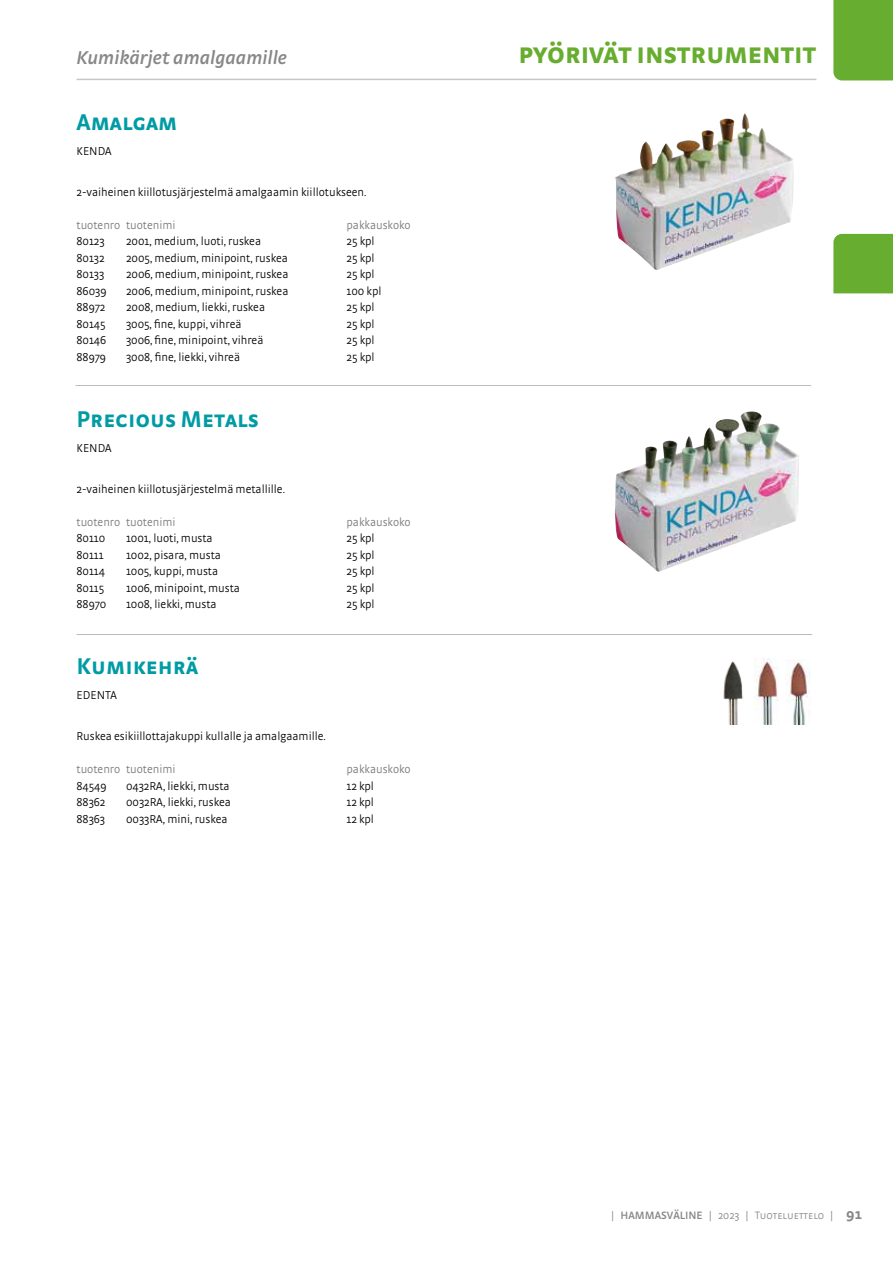
<style>
.page{position:relative;width:893px;height:1263px;background:#fff}
.page>*{position:absolute;margin:0;border:0;box-sizing:border-box;transform-origin:0 0}
.t1{font:700 30px "Strada SC";letter-spacing:-.02em;color:#67ad2f}
.t2{font:700 24px "Strada SC";color:#009ba4}
.t3{font:italic 600 19.5px "Strada";color:#878787}
.t4{font:300 12px "Strada";color:#000}
.t5{font:300 12px "Strada";color:#757776}
.t6{font:300 11.25px "Strada SC";color:#878787}
.s1{font-family:"Strada"}
.s2{font-family:"Strada";font-weight:600}
.s3{font-family:"Strada";font-weight:700;font-size:15px}
</style>
<div class="page">
<div style="left:833px;top:234px;width:60px;height:59px;background:#67ad2f"></div>
<div style="left:833px;top:0;width:60px;height:80px;background:#67ad2f"></div>
<img style="left:615px;top:113px;width:179px;height:157px">
<img style="left:615px;top:411px;width:184px;height:161px">
<img style="left:723px;top:661px;width:20px;height:64px">
<img style="left:786px;top:659px;width:25px;height:65px">
<img style="left:754px;top:659px;width:25px;height:65px">
<hr style="left:77px;top:79px;width:739px;height:1px;background:#c6c6c6">
<hr style="left:75px;top:385px;width:736px;height:1px;background:#bcbcbc">
<hr style="left:77px;top:634px;width:735px;height:1px;background:#bcbcbc">
<h3 class="t3" style="left:77px;top:46px;width:212px">Kumikärjet amalgaamille</h3>
<h1 class="t1" style="left:518px;top:35px;width:300px">pyörivät instrumentit</h1>
<h2 class="t2" style="left:77px;top:107px;width:102px">Amalgam</h2>
<p class="t4" style="left:77px;top:144px;width:36px">KENDA</p>
<p class="t4" style="left:77px;top:185px;width:292px">2-vaiheinen kiillotusjärjestelmä amalgaamin kiillotukseen.</p>
<p class="t5" style="left:77px;top:218px;width:101px">tuotenro tuotenimi</p>
<p class="t5" style="left:347px;top:218px;width:66px">pakkauskoko</p>
<p class="t4" style="left:77px;top:235px;width:30px">80123</p>
<p class="t4" style="left:126px;top:235px;width:137px">2001, medium, luoti, ruskea</p>
<p class="t4" style="left:347px;top:235px;width:30px">25 kpl</p>
<p class="t4" style="left:77px;top:251px;width:30px">80132</p>
<p class="t4" style="left:126px;top:251px;width:163px">2005, medium, minipoint, ruskea</p>
<p class="t4" style="left:347px;top:251px;width:30px">25 kpl</p>
<p class="t4" style="left:77px;top:268px;width:29px">80133</p>
<p class="t4" style="left:126px;top:268px;width:164px">2006, medium, minipoint, ruskea</p>
<p class="t4" style="left:347px;top:268px;width:30px">25 kpl</p>
<p class="t4" style="left:77px;top:284px;width:31px">86039</p>
<p class="t4" style="left:126px;top:284px;width:164px">2006, medium, minipoint, ruskea</p>
<p class="t4" style="left:347px;top:284px;width:36px">100 kpl</p>
<p class="t4" style="left:77px;top:301px;width:31px">88972</p>
<p class="t4" style="left:126px;top:301px;width:141px">2008, medium, liekki, ruskea</p>
<p class="t4" style="left:347px;top:301px;width:30px">25 kpl</p>
<p class="t4" style="left:77px;top:317px;width:31px">80145</p>
<p class="t4" style="left:126px;top:317px;width:117px">3005, fine, kuppi, vihreä</p>
<p class="t4" style="left:347px;top:317px;width:30px">25 kpl</p>
<p class="t4" style="left:77px;top:334px;width:31px">80146</p>
<p class="t4" style="left:126px;top:334px;width:139px">3006, fine, minipoint, vihreä</p>
<p class="t4" style="left:347px;top:334px;width:30px">25 kpl</p>
<p class="t4" style="left:77px;top:350px;width:31px">88979</p>
<p class="t4" style="left:126px;top:350px;width:116px">3008, fine, liekki, vihreä</p>
<p class="t4" style="left:347px;top:350px;width:30px">25 kpl</p>
<h2 class="t2" style="left:77px;top:404px;width:184px">Precious Metals</h2>
<p class="t4" style="left:77px;top:441px;width:36px">KENDA</p>
<p class="t4" style="left:77px;top:482px;width:210px">2-vaiheinen kiillotusjärjestelmä metallille.</p>
<p class="t5" style="left:77px;top:515px;width:101px">tuotenro tuotenimi</p>
<p class="t5" style="left:347px;top:515px;width:66px">pakkauskoko</p>
<p class="t4" style="left:77px;top:532px;width:30px">80110</p>
<p class="t4" style="left:126px;top:532px;width:88px">1001, luoti, musta</p>
<p class="t4" style="left:347px;top:532px;width:30px">25 kpl</p>
<p class="t4" style="left:77px;top:548px;width:29px">80111</p>
<p class="t4" style="left:126px;top:548px;width:96px">1002, pisara, musta</p>
<p class="t4" style="left:347px;top:548px;width:30px">25 kpl</p>
<p class="t4" style="left:77px;top:565px;width:30px">80114</p>
<p class="t4" style="left:126px;top:565px;width:94px">1005, kuppi, musta</p>
<p class="t4" style="left:347px;top:565px;width:30px">25 kpl</p>
<p class="t4" style="left:77px;top:581px;width:29px">80115</p>
<p class="t4" style="left:126px;top:581px;width:115px">1006, minipoint, musta</p>
<p class="t4" style="left:347px;top:581px;width:30px">25 kpl</p>
<p class="t4" style="left:77px;top:598px;width:31px">88970</p>
<p class="t4" style="left:126px;top:598px;width:92px">1008, liekki, musta</p>
<p class="t4" style="left:347px;top:598px;width:30px">25 kpl</p>
<h2 class="t2" style="left:77px;top:652px;width:123px">Kumikehrä</h2>
<p class="t4" style="left:77px;top:689px;width:42px">EDENTA</p>
<p class="t4" style="left:77px;top:730px;width:251px">Ruskea esikiillottajakuppi kullalle ja amalgaamille.</p>
<p class="t5" style="left:77px;top:763px;width:101px">tuotenro tuotenimi</p>
<p class="t5" style="left:347px;top:763px;width:66px">pakkauskoko</p>
<p class="t4" style="left:77px;top:779px;width:32px">84549</p>
<p class="t4" style="left:126px;top:779px;width:105px">0432RA, liekki, musta</p>
<p class="t4" style="left:347px;top:779px;width:29px">12 kpl</p>
<p class="t4" style="left:77px;top:796px;width:30px">88362</p>
<p class="t4" style="left:126px;top:796px;width:107px">0032RA, liekki, ruskea</p>
<p class="t4" style="left:347px;top:796px;width:29px">12 kpl</p>
<p class="t4" style="left:77px;top:812px;width:30px">88363</p>
<p class="t4" style="left:126px;top:812px;width:103px">0033RA, mini, ruskea</p>
<p class="t4" style="left:347px;top:812px;width:29px">12 kpl</p>
<p class="t6" style="left:611px;top:1209px;width:252px"><span class="s1">|</span> <span class="s2">HAMMASVÄLINE</span> <span class="s1">| 2023 |</span> Tuoteluettelo <span class="s1">|</span> <span class="s3">91</span></p>
</div>
